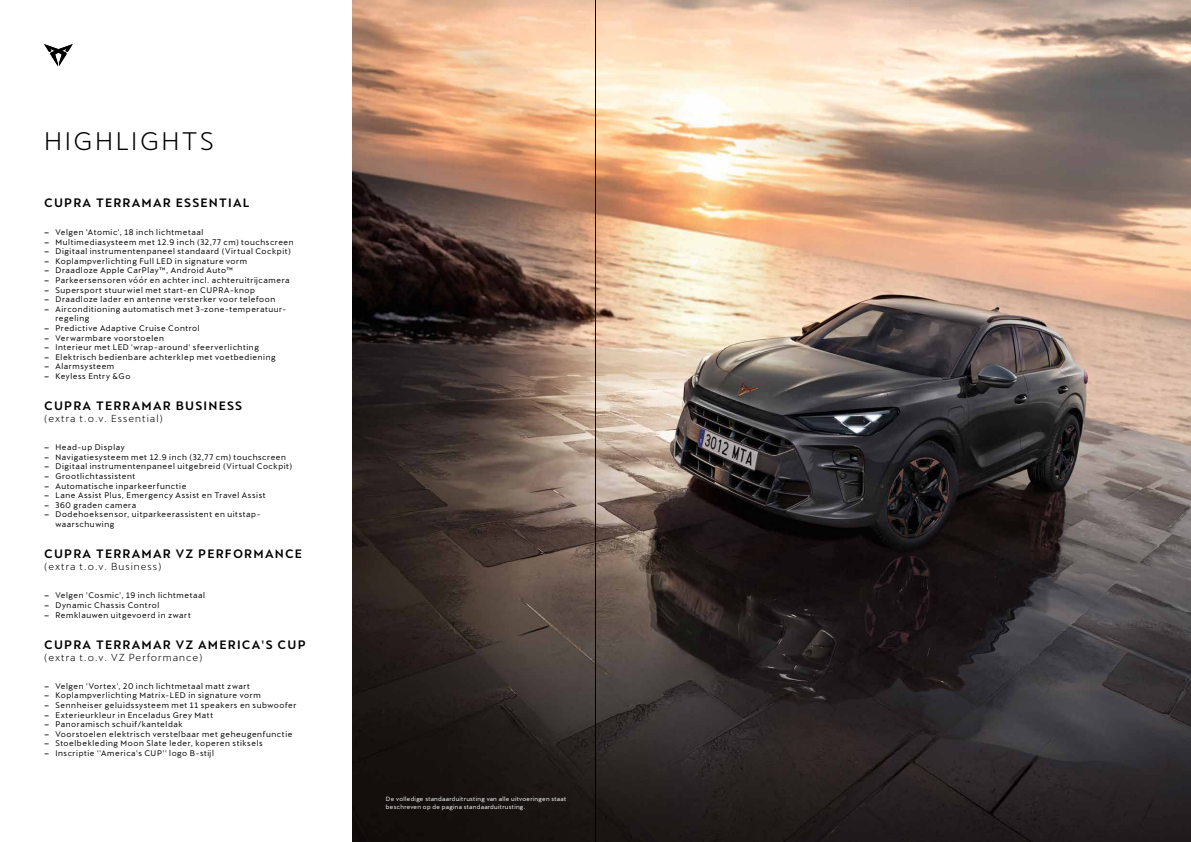
<style>
.page{position:relative;width:1191px;height:842px;background:#fff}
.page>*{position:absolute;margin:0;border:0;box-sizing:border-box;transform-origin:0 0}
.t1{font:25px "Cupra";letter-spacing:.1em;color:#000}
.t2{font:500 12px "Cupra";letter-spacing:.1em;color:#000}
.t3{font:10px "Cupra";letter-spacing:.1em;color:#000}
.t4{font:8px/9.6px "Cupra";letter-spacing:.07em;color:#000}
.t5{font:6px/7.2px "Cupra";letter-spacing:.05em;color:#fff}
.s1{font-weight:500}
</style>
<div class="page">
<img style="left:353px;top:0;width:838px;height:842px">
<svg style="left:44px;top:44px;width:29px;height:22px"></svg>
<hr style="left:595px;top:0;width:1px;height:842px;background:#000">
<h1 class="t1" style="left:44px;top:119px;width:171px">HIGHLIGHTS</h1>
<h2 class="t2" style="left:44px;top:196px;width:207px">CUPRA TERRAMAR ESSENTIAL</h2>
<p class="t4" style="left:44px;top:226px;width:161px"><span class="s1">–</span> Velgen 'Atomic', 18 inch lichtmetaal</p>
<p class="t4" style="left:44px;top:236px;width:251px"><span class="s1">–</span> Multimediasysteem met 12.9 inch (32,77 cm) touchscreen</p>
<p class="t4" style="left:44px;top:245px;width:248px"><span class="s1">–</span> Digitaal instrumentenpaneel standaard (Virtual Cockpit)</p>
<p class="t4" style="left:44px;top:255px;width:204px"><span class="s1">–</span> Koplampverlichting Full LED in signature vorm</p>
<p class="t4" style="left:44px;top:264px;width:190px"><span class="s1">–</span> Draadloze Apple CarPlay™, Android Auto™</p>
<p class="t4" style="left:44px;top:274px;width:247px"><span class="s1">–</span> Parkeersensoren vóór en achter incl. achteruitrijcamera</p>
<p class="t4" style="left:44px;top:284px;width:212px"><span class="s1">–</span> Supersport stuurwiel met start-en CUPRA-knop</p>
<p class="t4" style="left:44px;top:293px;width:233px"><span class="s1">–</span> Draadloze lader en antenne versterker voor telefoon</p>
<p class="t4" style="left:55px;top:303px;width:232px;text-indent:-11px"><span class="s1">–</span> Airconditioning automatisch met 3-zone-temperatuur&shy;regeling</p>
<p class="t4" style="left:44px;top:322px;width:157px"><span class="s1">–</span> Predictive Adaptive Cruise Control</p>
<p class="t4" style="left:44px;top:332px;width:121px"><span class="s1">–</span> Verwarmbare voorstoelen</p>
<p class="t4" style="left:44px;top:341px;width:216px"><span class="s1">–</span> Interieur met LED 'wrap-around' sfeerverlichting</p>
<p class="t4" style="left:44px;top:351px;width:233px"><span class="s1">–</span> Elektrisch bedienbare achterklep met voetbediening</p>
<p class="t4" style="left:44px;top:360px;width:72px"><span class="s1">–</span> Alarmsysteem</p>
<p class="t4" style="left:44px;top:370px;width:88px"><span class="s1">–</span> Keyless Entry &amp;Go</p>
<h2 class="t2" style="left:44px;top:399px;width:200px">CUPRA TERRAMAR BUSINESS</h2>
<p class="t3" style="left:44px;top:410px;width:120px">(extra t.o.v. Essential)</p>
<p class="t4" style="left:44px;top:441px;width:82px"><span class="s1">–</span> Head-up Display</p>
<p class="t4" style="left:44px;top:451px;width:243px"><span class="s1">–</span> Navigatiesysteem met 12.9 inch (32,77 cm) touchscreen</p>
<p class="t4" style="left:44px;top:460px;width:250px"><span class="s1">–</span> Digitaal instrumentenpaneel uitgebreid (Virtual Cockpit)</p>
<p class="t4" style="left:44px;top:470px;width:93px"><span class="s1">–</span> Grootlichtassistent</p>
<p class="t4" style="left:44px;top:480px;width:144px"><span class="s1">–</span> Automatische inparkeerfunctie</p>
<p class="t4" style="left:44px;top:489px;width:223px"><span class="s1">–</span> Lane Assist Plus, Emergency Assist en Travel Assist</p>
<p class="t4" style="left:44px;top:499px;width:94px"><span class="s1">–</span> 360 graden camera</p>
<p class="t4" style="left:55px;top:508px;width:206px;text-indent:-11px"><span class="s1">–</span> Dodehoeksensor, uitparkeerassistent en uitstap&shy;waarschuwing</p>
<h2 class="t2" style="left:44px;top:547px;width:259px">CUPRA TERRAMAR VZ PERFORMANCE</h2>
<p class="t3" style="left:44px;top:558px;width:119px">(extra t.o.v. Business)</p>
<p class="t4" style="left:44px;top:589px;width:162px"><span class="s1">–</span> Velgen 'Cosmic', 19 inch lichtmetaal</p>
<p class="t4" style="left:44px;top:599px;width:117px"><span class="s1">–</span> Dynamic Chassis Control</p>
<p class="t4" style="left:44px;top:608px;width:148px"><span class="s1">–</span> Remklauwen uitgevoerd in zwart</p>
<h2 class="t2" style="left:44px;top:637px;width:263px">CUPRA TERRAMAR VZ AMERICA'S CUP</h2>
<p class="t3" style="left:44px;top:648px;width:160px">(extra t.o.v. VZ Performance)</p>
<p class="t4" style="left:44px;top:680px;width:207px"><span class="s1">–</span> Velgen 'Vortex', 20 inch lichtmetaal matt zwart</p>
<p class="t4" style="left:44px;top:689px;width:218px"><span class="s1">–</span> Koplampverlichting Matrix-LED in signature vorm</p>
<p class="t4" style="left:44px;top:699px;width:254px"><span class="s1">–</span> Sennheiser geluidssysteem met 11 speakers en subwoofer</p>
<p class="t4" style="left:44px;top:708px;width:171px"><span class="s1">–</span> Exterieurkleur in Enceladus Grey Matt</p>
<p class="t4" style="left:44px;top:718px;width:140px"><span class="s1">–</span> Panoramisch schuif/kanteldak</p>
<p class="t4" style="left:44px;top:728px;width:250px"><span class="s1">–</span> Voorstoelen elektrisch verstelbaar met geheugenfunctie</p>
<p class="t4" style="left:44px;top:737px;width:220px"><span class="s1">–</span> Stoelbekleding Moon Slate leder, koperen stiksels</p>
<p class="t4" style="left:44px;top:747px;width:171px"><span class="s1">–</span> Inscriptie ''America's CUP'' logo B-stijl</p>
<p class="t5" style="left:386px;top:795px;width:182px">De volledige standaarduitrusting van alle uitvoeringen staat beschreven op de pagina standaarduitrusting.</p>
</div>
